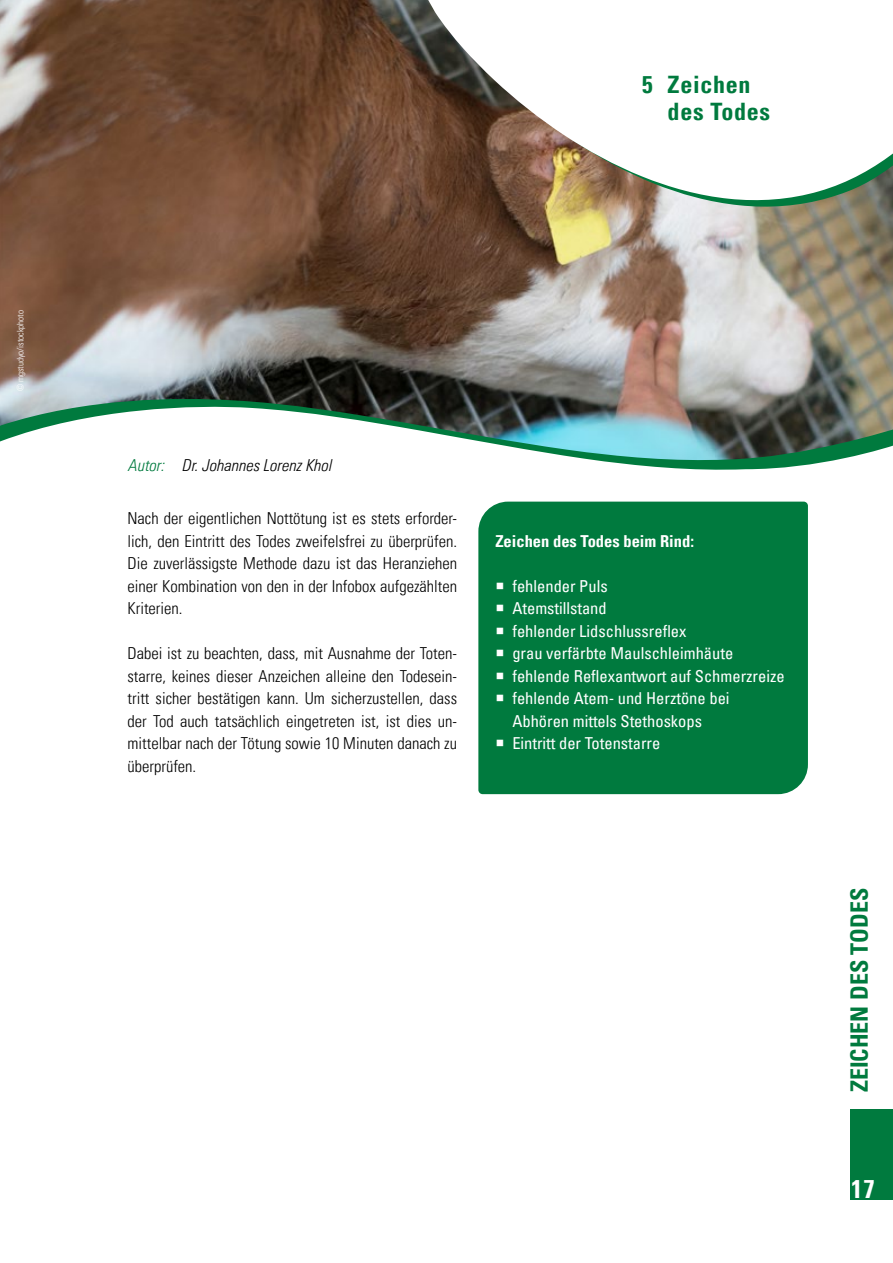
<style>
.page{position:relative;width:893px;height:1263px;background:#fff}
.page>*{position:absolute;margin:0;border:0;box-sizing:border-box;transform-origin:0 0}
.t1{font:700 condensed 25.5px "Univers LT Pro";color:#fff}
.t2{font:700 condensed 24px/27px "Univers LT Pro";letter-spacing:.03em;color:#007a3e}
.t3{font:700 condensed 24px "Univers LT Pro";color:#007a3e}
.t4{font:300 condensed 16.5px/22.5px "Univers LT Pro";color:#000;text-align:justify}
.t5{font:condensed 16.5px/22.5px "Univers LT Pro";color:#fff}
.t6{font:italic 300 condensed 16.5px "Univers LT Pro";color:#000}
.t7{font:700 condensed 16.5px "Univers LT Pro";color:#fff}
.t8{font:300 condensed 9px "Univers LT Pro";color:#fff}
.s1{color:#007a3e}
</style>
<div class="page">
<img style="left:0;top:0;width:893px;height:397px">
<div style="left:850px;top:1109px;width:43px;height:90px;background:#007a3e"></div>
<svg style="left:435px;top:202px;width:458px;height:6px;background:#8c886b"></svg>
<svg style="left:419px;top:0;width:474px;height:202px"></svg>
<img style="left:0;top:397px;width:893px;height:73px">
<div style="left:478px;top:502px;width:330px;height:292px;background:#007a3e"></div>
<svg style="left:497px;top:582px;width:6px;height:7px"></svg>
<svg style="left:497px;top:605px;width:6px;height:6px"></svg>
<svg style="left:497px;top:627px;width:6px;height:7px"></svg>
<svg style="left:497px;top:650px;width:6px;height:6px"></svg>
<svg style="left:497px;top:672px;width:6px;height:7px"></svg>
<svg style="left:497px;top:695px;width:6px;height:6px"></svg>
<svg style="left:497px;top:740px;width:6px;height:6px"></svg>
<p class="t8" style="left:14px;top:391px;width:83px;rotate:-90deg">© mgstudyo/istockphoto</p>
<h2 class="t2" style="left:668px;top:71px;width:104px;text-indent:-26px">5 Zeichen des Todes</h2>
<p class="t6" style="left:128px;top:454px;width:206px"><span class="s1">Autor:</span> Dr. Johannes Lorenz Khol</p>
<p class="t4" style="left:128px;top:506px;width:331px">Nach der eigentlichen Nottötung ist es stets erforder&shy;lich, den Eintritt des Todes zweifelsfrei zu überprüfen.<br>Die zuverlässigste Methode dazu ist das Heranziehen einer Kombination von den in der Infobox aufgezählten Kriterien.</p>
<p class="t4" style="left:128px;top:641px;width:331px">Dabei ist zu beachten, dass, mit Ausnahme der Toten&shy;starre, keines dieser Anzeichen alleine den Todesein&shy;tritt sicher bestätigen kann. Um sicherzustellen, dass der Tod auch tatsächlich eingetreten ist, ist dies un&shy;mittelbar nach der Tötung sowie 10 Minuten danach zu überprüfen.</p>
<p class="t7" style="left:495px;top:531px;width:200px">Zeichen des Todes beim Rind:</p>
<p class="t5" style="left:512px;top:574px;width:274px">fehlender Puls<br>Atemstillstand<br>fehlender Lidschlussreflex<br>grau verfärbte Maulschleimhäute fehlende Reflexantwort auf Schmerzreize fehlende Atem- und Herztöne bei<br>Abhören mittels Stethoskops<br>Eintritt der Totenstarre</p>
<h2 class="t3" style="left:845px;top:1092px;width:206px;rotate:-90deg">ZEICHEN DES TODES</h2>
<h1 class="t1" style="left:851px;top:1173px;width:25px">17</h1>
</div>
